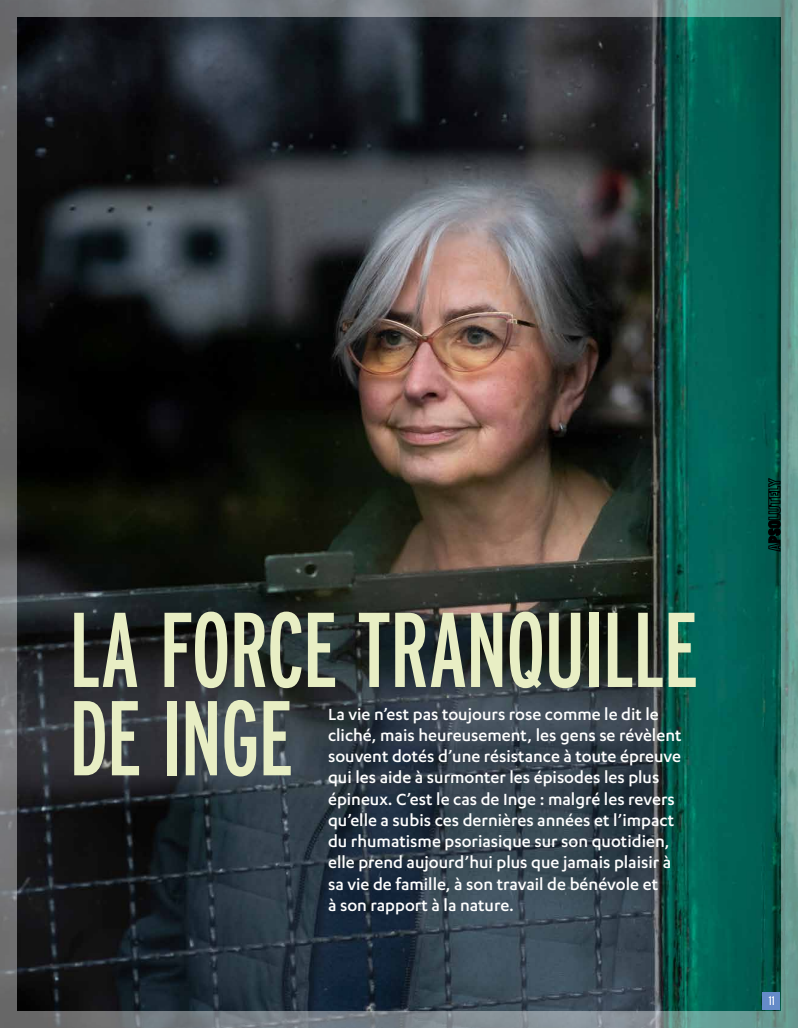
<style>
.page{position:relative;width:798px;height:1028px;background:#fff}
.page>*{position:absolute;margin:0;border:0;box-sizing:border-box;transform-origin:0 0}
.t1{font:106px/88.2px "Interstate Compressed";letter-spacing:-.02em;color:#e8eec4}
.t2{font:500 18.75px/21.2px "Karbon";color:#fff}
.t3{font:12.5px "Interstate Compressed";color:#fff}
</style>
<div class="page">
<img style="left:0;top:0;width:797px;height:1028px">
<img style="left:18px;top:18px;width:762px;height:992px">
<div style="left:762px;top:992px;width:18px;height:18px;background:#658bc8"></div>
<svg style="left:768px;top:478px;width:12px;height:73px"></svg>
<h1 class="t1" style="left:68px;top:605px;width:631px">LA FORCE TRANQUILLE<br>DE INGE</h1>
<p class="t2" style="left:328px;top:702px;width:355px">La vie n’est pas toujours rose comme le dit le cliché, mais heureusement, les gens se révèlent souvent dotés d’une résistance à toute épreuve qui les aide à surmonter les épisodes les plus épineux. C’est le cas de Inge : malgré les revers qu’elle a subis ces dernières années et l’impact du rhumatisme psoriasique sur son quotidien, elle prend aujourd’hui plus que jamais plaisir à sa vie de famille, à son travail de bénévole et<br>à son rapport à la nature.</p>
<p class="t3" style="left:768px;top:993px;width:8px">11</p>
</div>
